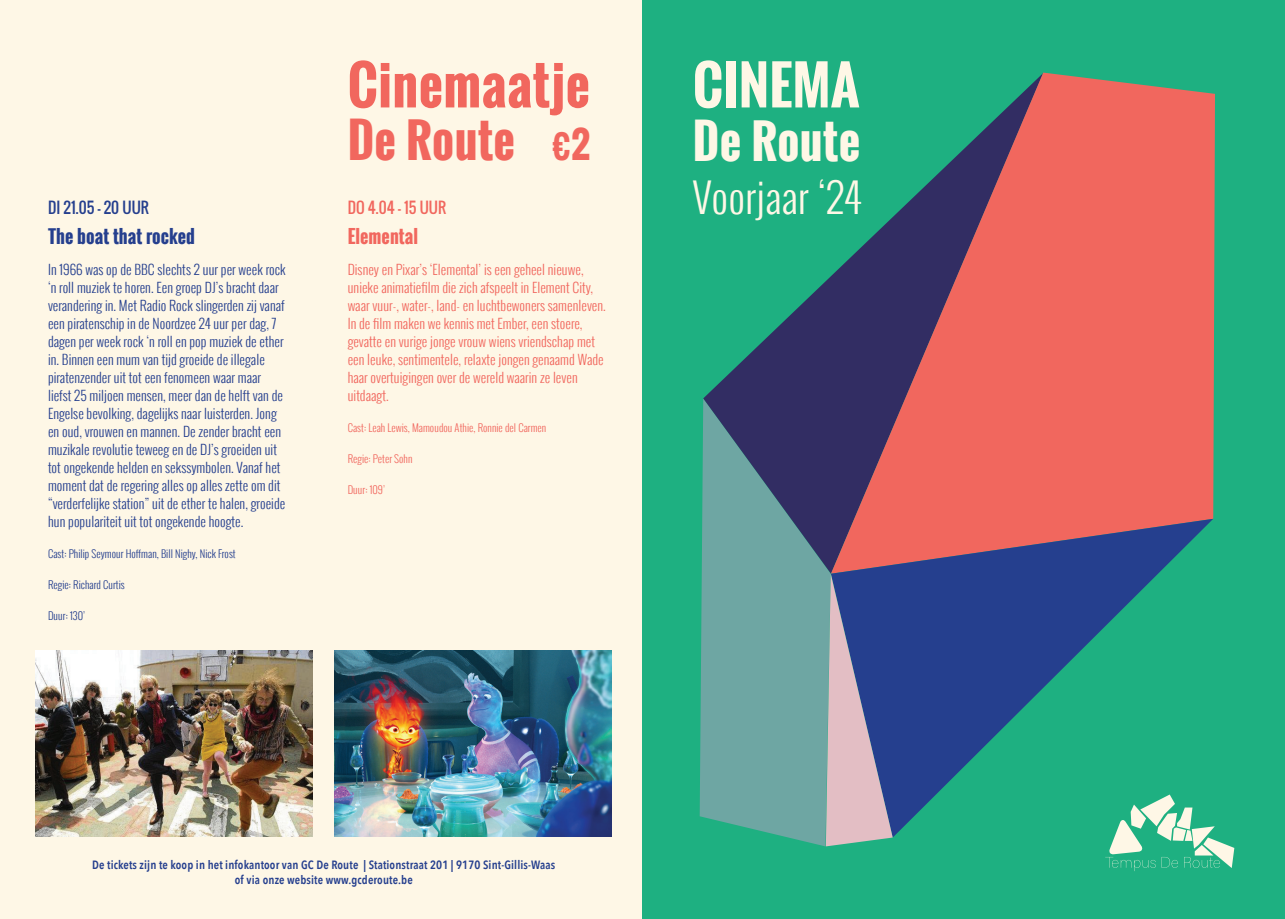
<style>
.page{position:relative;width:1285px;height:919px;background:#fff}
.page>*{position:absolute;margin:0;border:0;box-sizing:border-box;transform-origin:0 0}
.Paragraph_Style_1{font:700 52.5px "Oswald";letter-spacing:.01em;color:#f1675e}
.bodytekst{font:700 52.5px "Oswald";letter-spacing:.01em;color:#fef7e6}
.bodytekst-2{font:700 46.5px "Oswald";letter-spacing:.01em;color:#fef7e6}
.Paragraph_Style_1-2{font:700 46.5px "Oswald";letter-spacing:.01em;color:#f1675e}
.bodytekst-3{font:300 40.5px "Oswald";letter-spacing:.01em;color:#fef7e6}
.Paragraph_Style_1-3{font:700 36px "Oswald";color:#f1675e}
.bodytekst-4{font:700 18px "Oswald";letter-spacing:.005em;color:#253f8e}
.bodytekst-5{font:700 18px "Oswald";letter-spacing:.005em;color:#f1675e}
.bodytekst-6{font:15px "Oswald";letter-spacing:.005em;color:#253f8e}
.bodytekst-7{font:15px "Oswald";letter-spacing:.005em;color:#f1675e}
.bodytekst-8{font:300 13.5px/18px "Oswald";letter-spacing:.005em;color:#253f8e}
.bodytekst-9{font:300 13.5px/18px "Oswald";letter-spacing:.005em;color:#f1675e}
.Paragraph_Style_1-4{font:600 12px "Avenir Next Condensed";letter-spacing:.01em;color:#253f8e}
.bodytekst-10{font:300 10.5px "Oswald";letter-spacing:.005em;color:#253f8e}
.bodytekst-11{font:300 10.5px "Oswald";letter-spacing:.005em;color:#f1675e}
</style>
<div class="page">
<div style="left:0;top:0;width:642px;height:918px;background:#fef7e6"></div>
<div style="left:642px;top:0;width:642px;height:918px;background:#1eb081"></div>
<svg style="left:699px;top:444px;width:126px;height:402px;background:#67a6a0"></svg>
<svg style="left:703px;top:277px;width:127px;height:296px"></svg>
<svg style="left:830px;top:73px;width:384px;height:447px;background:#af6663"></svg>
<svg style="left:830px;top:518px;width:382px;height:319px"></svg>
<svg style="left:825px;top:573px;width:67px;height:273px;background:#8685a9"></svg>
<svg style="left:1104px;top:794px;width:129px;height:77px"></svg>
<img style="left:36px;top:651px;width:276px;height:185px">
<img style="left:335px;top:651px;width:276px;height:185px">
<p class="bodytekst-6" style="left:48px;top:196px;width:102px">DI 21.05 - 20 UUR</p>
<p class="bodytekst-4" style="left:48px;top:223px;width:148px">The boat that rocked</p>
<p class="bodytekst-8" style="left:48px;top:260px;width:239px">In 1966 was op de BBC slechts 2 uur per week rock ‘n roll muziek te horen. Een groep DJ’s bracht daar verandering in. Met Radio Rock slingerden zij vanaf een piratenschip in de Noordzee 24 uur per dag, 7 dagen per week rock ‘n roll en pop muziek de ether in. Binnen een mum van tijd groeide de illegale piratenzender uit tot een fenomeen waar maar liefst 25 miljoen mensen, meer dan de helft van de Engelse bevolking, dagelijks naar luisterden. Jong en oud, vrouwen en mannen. De zender bracht een muzikale revolutie teweeg en de DJ’s groeiden uit tot ongekende helden en sekssymbolen. Vanaf het moment dat de regering alles op alles zette om dit “verderfelijke station” uit de ether te halen, groeide hun populariteit uit tot ongekende hoogte.</p>
<p class="bodytekst-10" style="left:48px;top:546px;width:189px">Cast: Philip Seymour Hoffman, Bill Nighy, Nick Frost</p>
<p class="bodytekst-10" style="left:48px;top:576px;width:78px">Regie: Richard Curtis</p>
<p class="bodytekst-10" style="left:48px;top:607px;width:39px">Duur: 130’</p>
<p class="Paragraph_Style_1" style="left:347px;top:45px;width:243px">Cinemaatje</p>
<p class="Paragraph_Style_1-2" style="left:347px;top:105px;width:169px">De Route</p>
<p class="Paragraph_Style_1-3" style="left:553px;top:118px;width:39px">€2</p>
<p class="bodytekst-7" style="left:347px;top:196px;width:100px">DO 4.04 - 15 UUR</p>
<p class="bodytekst-5" style="left:347px;top:223px;width:72px">Elemental</p>
<p class="bodytekst-9" style="left:347px;top:260px;width:259px">Disney en Pixar’s ‘Elemental’ is een geheel nieuwe, unieke animatiefilm die zich afspeelt in Element City, waar vuur-, water-, land- en luchtbewoners samenleven.<br>In de film maken we kennis met Ember, een stoere, gevatte en vurige jonge vrouw wiens vriendschap met een leuke, sentimentele, relaxte jongen genaamd Wade haar overtuigingen over de wereld waarin ze leven uitdaagt.</p>
<p class="bodytekst-11" style="left:347px;top:420px;width:200px">Cast: Leah Lewis, Mamoudou Athie, Ronnie del Carmen</p>
<p class="bodytekst-11" style="left:347px;top:450px;width:66px">Regie: Peter Sohn</p>
<p class="bodytekst-11" style="left:347px;top:481px;width:39px">Duur: 109’</p>
<p class="bodytekst" style="left:692px;top:45px;width:168px">CINEMA</p>
<p class="bodytekst-2" style="left:692px;top:106px;width:169px">De Route</p>
<p class="bodytekst-3" style="left:692px;top:167px;width:170px">Voorjaar ‘24</p>
<p class="Paragraph_Style_1-4" style="left:92px;top:854px;width:464px">De tickets zijn te koop in het infokantoor van GC De Route | Stationstraat 201 | 9170 Sint-Gillis-Waas</p>
<p class="Paragraph_Style_1-4" style="left:235px;top:869px;width:179px">of via onze website www.gcderoute.be</p>
</div>
